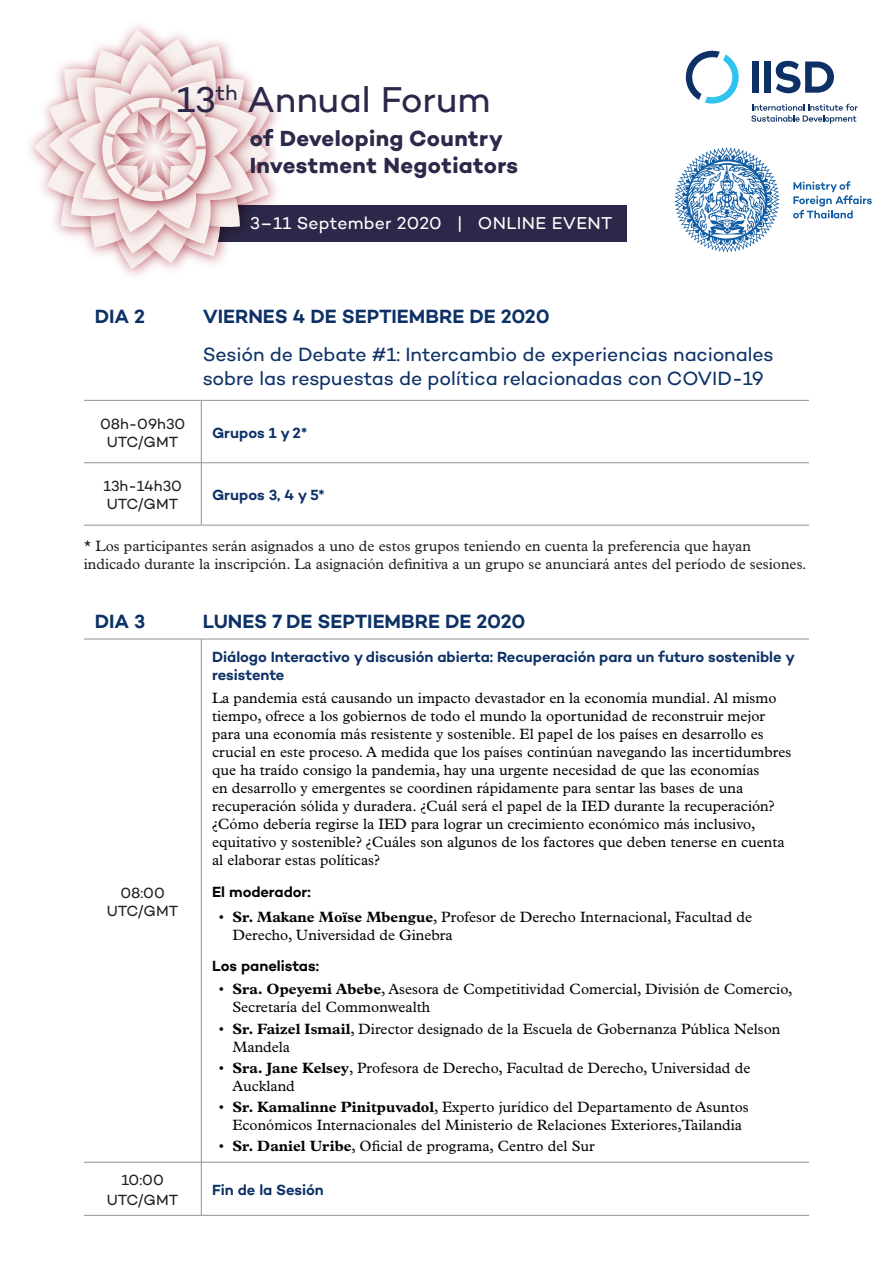
<style>
.page{position:relative;width:893px;height:1263px;background:#fff}
.page>*{position:absolute;margin:0;border:0;box-sizing:border-box;transform-origin:0 0}
.t1{font:36.6px "Campton";color:#2c2849}
.t2{font:700 22.2px/26.7px "Campton";letter-spacing:.015em;color:#2c2849}
.Table_body_text{font:19.5px/24px "Campton";letter-spacing:-.005em;color:#0d3166}
.Table_H1{font:600 19.5px "Campton";color:#0d3166}
.t3{font:17.55px "Campton";letter-spacing:.015em;color:#fff}
.Table_body_text-2{font:15px/18px "Plantin MT Pro";color:#040503}
.Table_bullet_points{font:15px/18px "Plantin MT Pro";color:#040503}
.t4{font:15px/18px "Plantin MT Pro";color:#231f20}
.Table_H2{font:600 15px/18px "Campton";letter-spacing:-.005em;color:#0d3166}
.Table_body_text-3{font:15px/18px "Campton";letter-spacing:-.005em;color:#231f20;text-align:center}
.Table_body_text-4{font:600 15px "Campton";letter-spacing:-.005em;color:#040503}
.s1{font-weight:700}
</style>
<div class="page">
<div style="left:202px;top:205px;width:425px;height:36px;background:#2c2849"></div>
<img style="left:33px;top:28px;width:242px;height:244px">
<svg style="left:49px;top:44px;width:207px;height:210px;background:#e9d5d6"></svg>
<svg style="left:686px;top:51px;width:53px;height:53px"></svg>
<svg style="left:751px;top:104px;width:107px;height:20px"></svg>
<div style="left:752px;top:62px;width:7px;height:31px;background:#0d3166"></div>
<div style="left:764px;top:62px;width:7px;height:31px;background:#0d3166"></div>
<svg style="left:776px;top:61px;width:58px;height:32px"></svg>
<svg style="left:675px;top:147px;width:104px;height:105px"></svg>
<svg style="left:793px;top:181px;width:79px;height:37px"></svg>
<hr style="left:84px;top:400px;width:117px;height:1px;background:#919394">
<hr style="left:201px;top:400px;width:608px;height:1px;background:#919394">
<hr style="left:201px;top:400px;width:1px;height:62px;background:#919394">
<hr style="left:84px;top:462px;width:117px;height:1px;background:#919394">
<hr style="left:201px;top:462px;width:608px;height:1px;background:#919394">
<hr style="left:201px;top:463px;width:1px;height:62px;background:#919394">
<hr style="left:84px;top:525px;width:117px;height:1px;background:#919394">
<hr style="left:201px;top:525px;width:608px;height:1px;background:#919394">
<hr style="left:84px;top:639px;width:117px;height:1px;background:#919394">
<hr style="left:201px;top:639px;width:608px;height:1px;background:#919394">
<hr style="left:201px;top:639px;width:1px;height:523px;background:#919394">
<hr style="left:84px;top:1162px;width:117px;height:1px;background:#919394">
<hr style="left:201px;top:1162px;width:608px;height:1px;background:#919394">
<hr style="left:201px;top:1162px;width:1px;height:53px;background:#919394">
<hr style="left:84px;top:1215px;width:117px;height:1px;background:#919394">
<hr style="left:201px;top:1215px;width:608px;height:1px;background:#919394">
<h1 class="t1" style="left:177px;top:77px;width:316px">13<sup>th</sup> Annual Forum</h1>
<h2 class="t2" style="left:250px;top:125px;width:270px">of Developing Country<br>Investment Negotiators</h2>
<p class="t3" style="left:250px;top:212px;width:364px">3–11 September 2020 | ONLINE EVENT</p>
<p class="Table_H1" style="left:95px;top:304px;width:52px">DIA 2</p>
<p class="Table_H1" style="left:203px;top:304px;width:349px">VIERNES 4 DE SEPTIEMBRE DE 2020</p>
<p class="Table_body_text" style="left:203px;top:342px;width:572px">Sesión de Debate #1: Intercambio de experiencias nacionales sobre las respuestas de política relacionadas con COVID-19</p>
<p class="Table_body_text-3" style="left:100px;top:414px;width:87px">08h-09h30<br>UTC/GMT</p>
<p class="Table_H2" style="left:212px;top:423px;width:97px">Grupos 1 y 2*</p>
<p class="Table_body_text-3" style="left:103px;top:476px;width:80px;text-align:left">13h-14h30<br>UTC/GMT</p>
<p class="Table_H2" style="left:212px;top:485px;width:114px">Grupos 3, 4 y 5*</p>
<p class="t4" style="left:84px;top:537px;width:724px">* Los participantes serán asignados a uno de estos grupos teniendo en cuenta la preferencia que hayan indicado durante la inscripción. La asignación definitiva a un grupo se anunciará antes del período de sesiones.</p>
<p class="Table_H1" style="left:95px;top:609px;width:52px">DIA 3</p>
<p class="Table_H1" style="left:203px;top:609px;width:324px">LUNES 7 DE SEPTIEMBRE DE 2020</p>
<p class="Table_body_text-3" style="left:120px;top:883px;width:46px">08:00</p>
<p class="Table_body_text-3" style="left:107px;top:901px;width:73px">UTC/GMT</p>
<p class="Table_H2" style="left:212px;top:647px;width:584px">Diálogo Interactivo y discusión abierta: Recuperación para un futuro sostenible y resistente</p>
<p class="Table_body_text-2" style="left:212px;top:689px;width:581px">La pandemia está causando un impacto devastador en la economía mundial. Al mismo tiempo, ofrece a los gobiernos de todo el mundo la oportunidad de reconstruir mejor para una economía más resistente y sostenible. El papel de los países en desarrollo es crucial en este proceso. A medida que los países continúan navegando las incertidumbres que ha traído consigo la pandemia, hay una urgente necesidad de que las economías<br>en desarrollo y emergentes se coordinen rápidamente para sentar las bases de una recuperación sólida y duradera. ¿Cuál será el papel de la IED durante la recuperación? ¿Cómo debería regirse la IED para lograr un crecimiento económico más inclusivo, equitativo y sostenible? ¿Cuáles son algunos de los factores que deben tenerse en cuenta al elaborar estas políticas?</p>
<p class="Table_body_text-4" style="left:212px;top:882px;width:100px">El moderador:</p>
<p class="Table_bullet_points" style="left:232px;top:907px;width:521px;text-indent:-14px">• <span class="s1">Sr. Makane Moïse Mbengue</span>, Profesor de Derecho Internacional, Facultad de<br>Derecho, Universidad de Ginebra</p>
<p class="Table_body_text-4" style="left:212px;top:956px;width:108px">Los panelistas:</p>
<p class="Table_bullet_points" style="left:232px;top:980px;width:562px;text-indent:-14px">• <span class="s1">Sra. Opeyemi Abebe</span>, Asesora de Competitividad Comercial, División de Comercio,<br>Secretaría del Commonwealth</p>
<p class="Table_bullet_points" style="left:232px;top:1020px;width:550px;text-indent:-14px">• <span class="s1">Sr. Faizel Ismail</span>, Director designado de la Escuela de Gobernanza Pública Nelson<br>Mandela</p>
<p class="Table_bullet_points" style="left:232px;top:1059px;width:519px;text-indent:-14px">• <span class="s1">Sra. Jane Kelsey</span>, Profesora de Derecho, Facultad de Derecho, Universidad de<br>Auckland</p>
<p class="Table_bullet_points" style="left:219px;top:1098px;width:531px;text-align:center">• <span class="s1">Sr. Kamalinne Pinitpuvadol</span>, Experto jurídico del Departamento de Asuntos<br>Económicos Internacionales del Ministerio de Relaciones Exteriores,Tailandia</p>
<p class="Table_bullet_points" style="left:219px;top:1137px;width:377px">• <span class="s1">Sr. Daniel Uribe</span>, Oficial de programa, Centro del Sur</p>
<p class="Table_body_text-3" style="left:107px;top:1170px;width:73px;line-height:19.5px">10:00<br>UTC/GMT</p>
<p class="Table_H2" style="left:212px;top:1180px;width:113px">Fin de la Sesión</p>
</div>
